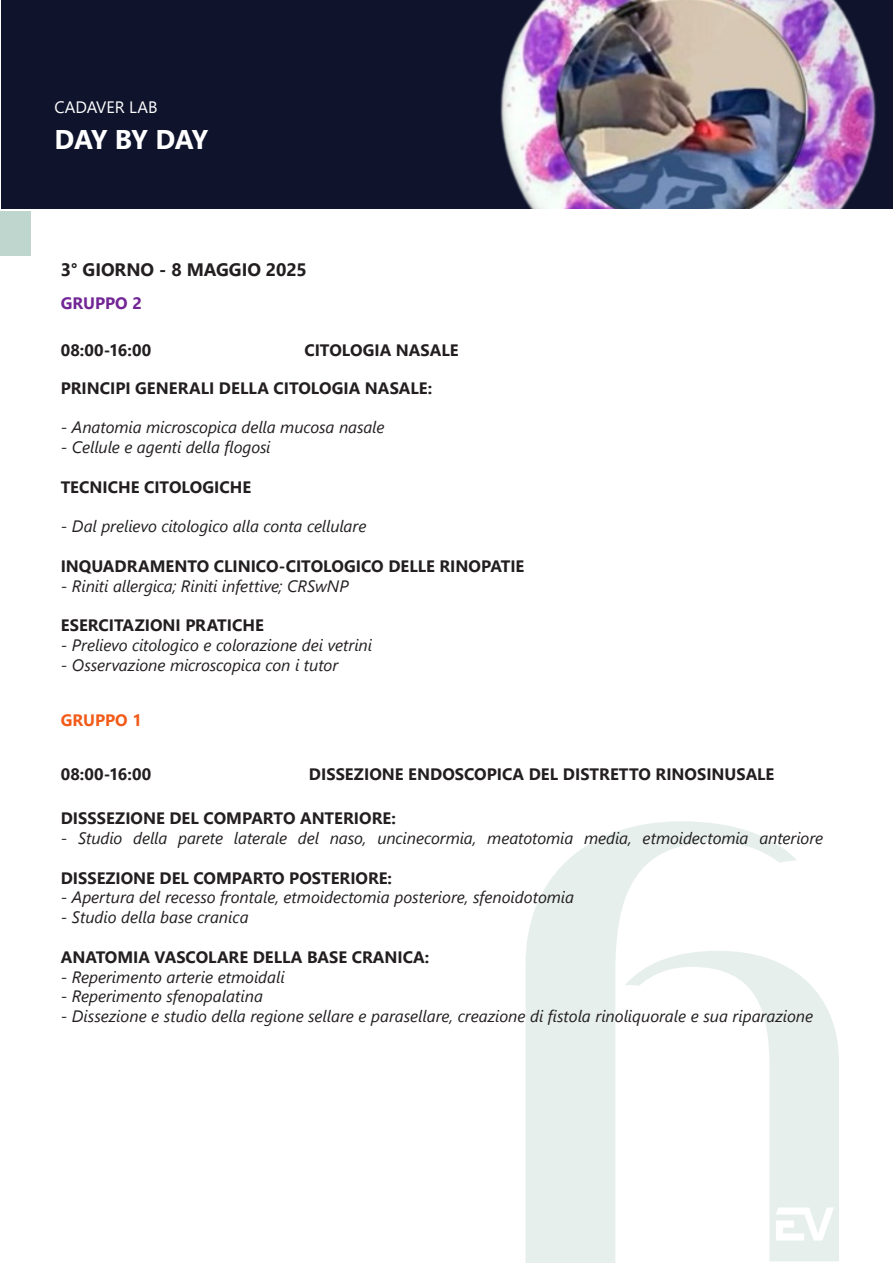
<style>
.page{position:relative;width:893px;height:1263px;background:#fff}
.page>*{position:absolute;margin:0;border:0;box-sizing:border-box;transform-origin:0 0}
.t1{font:700 27px "Segoe UI";letter-spacing:-.025em;color:#fff}
.t2{font:700 18px "Segoe UI";letter-spacing:-.005em;color:#231f20}
.t3{font:italic 16.5px "Segoe UI";color:#231f20}
.t4{font:700 16.5px "Segoe UI";color:#231f20}
.t5{font:16.5px "Segoe UI";color:#fff}
.t6{font:700 16.5px "Segoe UI";color:#722595}
.t7{font:700 16.5px "Segoe UI";color:#f25b19}
</style>
<div class="page">
<svg style="left:525px;top:821px;width:272px;height:442px;fill:#e6efec"></svg>
<svg style="left:625px;top:951px;width:214px;height:310px"></svg>
<svg style="left:776px;top:1207px;width:58px;height:33px"></svg>
<img style="left:2px;top:0;width:891px;height:208px">
<div style="left:0;top:211px;width:31px;height:45px;background:#bfd6cf"></div>
<p class="t5" style="left:55px;top:92px;width:104px">CADAVER LAB</p>
<p class="t1" style="left:55px;top:114px;width:155px">DAY BY DAY</p>
<p class="t2" style="left:61px;top:253px;width:247px">3° GIORNO - 8 MAGGIO 2025</p>
<p class="t6" style="left:61px;top:288px;width:83px">GRUPPO 2</p>
<p class="t4" style="left:61px;top:334px;width:92px">08:00-16:00</p>
<p class="t4" style="left:304px;top:334px;width:156px">CITOLOGIA NASALE</p>
<p class="t4" style="left:61px;top:372px;width:373px">PRINCIPI GENERALI DELLA CITOLOGIA NASALE:</p>
<p class="t3" style="left:61px;top:412px;width:325px">- Anatomia microscopica della mucosa nasale</p>
<p class="t3" style="left:61px;top:431px;width:211px">- Cellule e agenti della flogosi</p>
<p class="t4" style="left:61px;top:471px;width:192px">TECNICHE CITOLOGICHE</p>
<p class="t3" style="left:61px;top:511px;width:307px">- Dal prelievo citologico alla conta cellulare</p>
<p class="t4" style="left:61px;top:550px;width:465px">INQUADRAMENTO CLINICO-CITOLOGICO DELLE RINOPATIE</p>
<p class="t3" style="left:61px;top:570px;width:290px">- Riniti allergica; Riniti infettive; CRSwNP</p>
<p class="t4" style="left:61px;top:610px;width:205px">ESERCITAZIONI PRATICHE</p>
<p class="t3" style="left:61px;top:629px;width:313px">- Prelievo citologico e colorazione dei vetrini</p>
<p class="t3" style="left:61px;top:649px;width:279px">- Osservazione microscopica con i tutor</p>
<p class="t7" style="left:61px;top:704px;width:83px">GRUPPO 1</p>
<p class="t4" style="left:61px;top:759px;width:92px">08:00-16:00</p>
<p class="t4" style="left:309px;top:759px;width:467px">DISSEZIONE ENDOSCOPICA DEL DISTRETTO RINOSINUSALE</p>
<p class="t4" style="left:61px;top:803px;width:337px">DISSSEZIONE DEL COMPARTO ANTERIORE:</p>
<p class="t3" style="left:61px;top:822px;width:764px">- Studio della parete laterale del naso, uncinecormia, meatotomia media, etmoidectomia anteriore</p>
<p class="t4" style="left:61px;top:862px;width:333px">DISSEZIONE DEL COMPARTO POSTERIORE:</p>
<p class="t3" style="left:61px;top:882px;width:515px">- Apertura del recesso frontale, etmoidectomia posteriore, sfenoidotomia</p>
<p class="t3" style="left:61px;top:902px;width:189px">- Studio della base cranica</p>
<p class="t4" style="left:61px;top:941px;width:370px">ANATOMIA VASCOLARE DELLA BASE CRANICA:</p>
<p class="t3" style="left:61px;top:961px;width:225px">- Reperimento arterie etmoidali</p>
<p class="t3" style="left:61px;top:981px;width:204px">- Reperimento sfenopalatina</p>
<p class="t3" style="left:61px;top:1001px;width:754px">- Dissezione e studio della regione sellare e parasellare, creazione di fistola rinoliquorale e sua riparazione</p>
</div>
